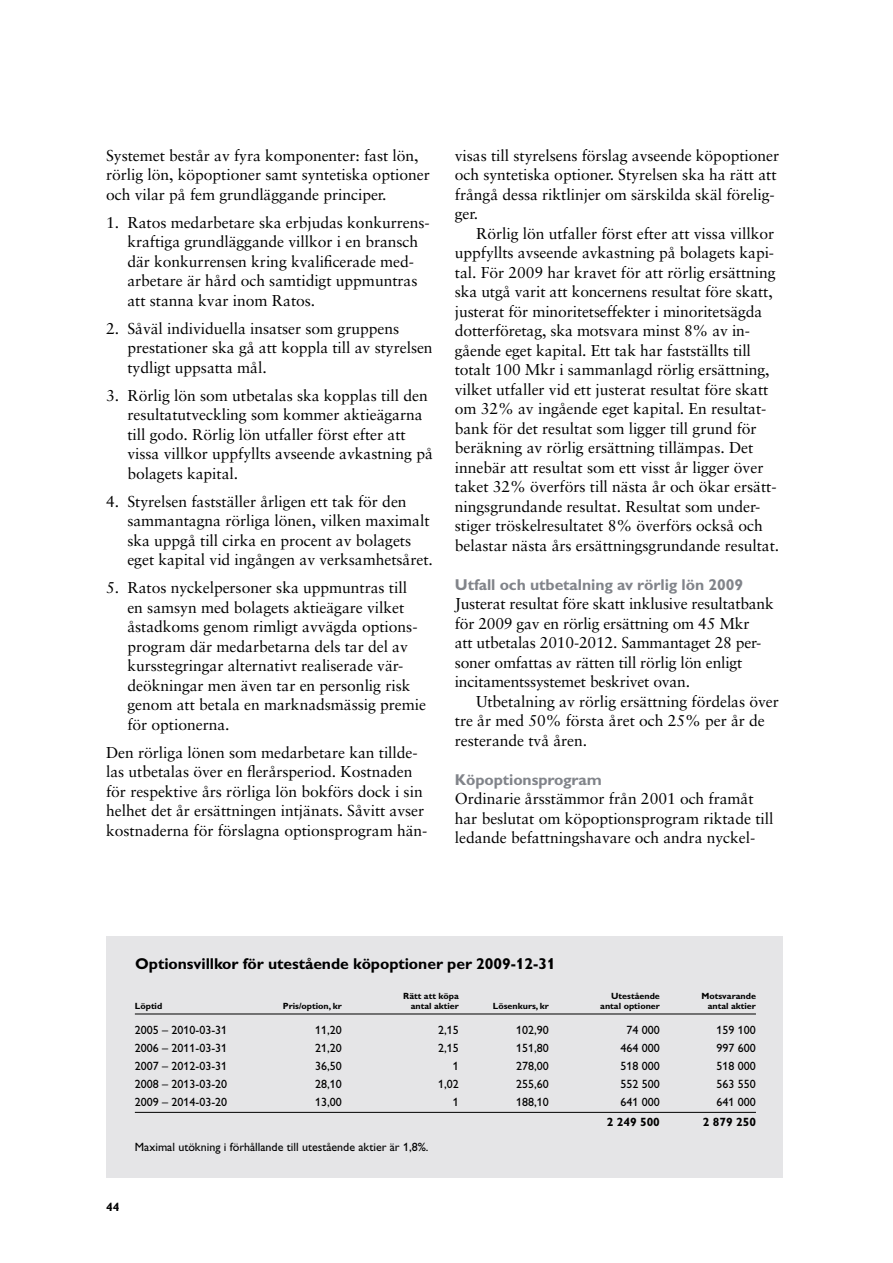
<style>
.page{position:relative;width:893px;height:1263px;background:#fff}
.page>*{position:absolute;margin:0;border:0;box-sizing:border-box;transform-origin:0 0}
.t1{font:15.75px/19.5px "Sabon";letter-spacing:-.005em;color:#000}
.t2{font:700 15.75px "Ratos Gill";letter-spacing:-.005em;color:#81848a}
.t3{font:700 15.75px "Ratos Gill";letter-spacing:-.005em;color:#000}
.t4{font:12px "Ratos Gill";color:#000}
.t5{font:700 12px "Ratos Gill";color:#000}
.t6{font:700 9px "Ratos Gill";color:#000}
</style>
<div class="page">
<div style="left:106px;top:936px;width:676px;height:242px;background:#e5e5e7"></div>
<hr style="left:135px;top:1014px;width:621px;height:1px;background:#000">
<hr style="left:135px;top:1112px;width:621px;height:1px;background:#000">
<p class="t1" style="left:106px;top:147px;width:325px">Systemet består av fyra komponenter: fast lön, rörlig lön, köpoptioner samt syntetiska optioner och vilar på fem grundläggande principer.</p>
<p class="t1" style="left:127px;top:214px;width:304px;text-indent:-21px">1. Ratos medarbetare ska erbjudas konkurrens&shy;kraftiga grundläggande villkor i en bransch där konkurrensen kring kvalificerade med&shy;arbetare är hård och samtidigt uppmuntras att stanna kvar inom Ratos.</p>
<p class="t1" style="left:127px;top:320px;width:307px;text-indent:-21px">2. Såväl individuella insatser som gruppens prestationer ska gå att koppla till av styrelsen tydligt uppsatta mål.</p>
<p class="t1" style="left:127px;top:387px;width:307px;text-indent:-21px">3. Rörlig lön som utbetalas ska kopplas till den resultatutveckling som kommer aktieägarna till godo. Rörlig lön utfaller först efter att vissa villkor uppfyllts avseende avkastning på bolagets kapital.</p>
<p class="t1" style="left:127px;top:493px;width:307px;text-indent:-21px">4. Styrelsen fastställer årligen ett tak för den sammantagna rörliga lönen, vilken maximalt ska uppgå till cirka en procent av bolagets eget kapital vid ingången av verksamhetsåret.</p>
<p class="t1" style="left:127px;top:580px;width:300px;text-indent:-21px">5. Ratos nyckelpersoner ska uppmuntras till en samsyn med bolagets aktieägare vilket åstadkoms genom rimligt avvägda options&shy;program där medarbetarna dels tar del av kursstegringar alternativt realiserade vär&shy;deökningar men även tar en personlig risk genom att betala en marknadsmässig premie för optionerna.</p>
<p class="t1" style="left:106px;top:744px;width:323px">Den rörliga lönen som medarbetare kan tillde&shy;las utbetalas över en flerårsperiod. Kostnaden för respektive års rörliga lön bokförs dock i sin helhet det år ersättningen intjänats. Såvitt avser kostnaderna för förslagna optionsprogram hän-</p>
<p class="t1" style="left:455px;top:147px;width:326px">visas till styrelsens förslag avseende köpoptioner och syntetiska optioner. Styrelsen ska ha rätt att frångå dessa riktlinjer om särskilda skäl förelig&shy;ger.</p>
<p class="t1" style="left:455px;top:225px;width:326px;text-indent:21px">Rörlig lön utfaller först efter att vissa villkor uppfyllts avseende avkastning på bolagets kapi&shy;tal. För 2009 har kravet för att rörlig ersättning ska utgå varit att koncernens resultat före skatt, justerat för minoritetseffekter i minoritetsägda dotterföretag, ska motsvara minst 8% av in&shy;gående eget kapital. Ett tak har fastställts till totalt 100 Mkr i sammanlagd rörlig ersättning, vilket utfaller vid ett justerat resultat före skatt om 32% av ingående eget kapital. En resultat&shy;bank för det resultat som ligger till grund för beräkning av rörlig ersättning tillämpas. Det innebär att resultat som ett visst år ligger över taket 32% överförs till nästa år och ökar ersätt&shy;ningsgrundande resultat. Resultat som under&shy;stiger tröskelresultatet 8% överförs också och belastar nästa års ersättningsgrundande resultat.</p>
<p class="t2" style="left:455px;top:579px;width:290px">Utfall och utbetalning av rörlig lön 2009</p>
<p class="t1" style="left:455px;top:595px;width:320px">Justerat resultat före skatt inklusive resultatbank för 2009 gav en rörlig ersättning om 45 Mkr<br>att utbetalas 2010-2012. Sammantaget 28 per&shy;soner omfattas av rätten till rörlig lön enligt incitaments systemet beskrivet ovan.</p>
<p class="t1" style="left:455px;top:693px;width:326px;text-indent:21px">Utbetalning av rörlig ersättning fördelas över tre år med 50% första året och 25% per år de resterande två åren.</p>
<p class="t2" style="left:455px;top:774px;width:149px">Köpoptionsprogram</p>
<p class="t1" style="left:455px;top:790px;width:320px">Ordinarie årsstämmor från 2001 och framåt har beslutat om köpoptionsprogram riktade till ledande befattningshavare och andra nyckel-</p>
<p class="t3" style="left:135px;top:958px;width:422px">Optionsvillkor för utestående köpoptioner per 2009-12-31</p>
<p class="t6" style="left:403px;top:992px;width:57px">Rätt att köpa</p>
<p class="t6" style="left:611px;top:992px;width:50px">Utestående</p>
<p class="t6" style="left:701px;top:992px;width:56px">Motsvarande</p>
<p class="t6" style="left:135px;top:1003px;width:29px">Löptid</p>
<p class="t6" style="left:283px;top:1003px;width:61px">Pris/option, kr</p>
<p class="t6" style="left:411px;top:1003px;width:50px">antal aktier</p>
<p class="t6" style="left:493px;top:1003px;width:58px">Lösenkurs, kr</p>
<p class="t6" style="left:600px;top:1003px;width:61px">antal optioner</p>
<p class="t6" style="left:708px;top:1003px;width:50px">antal aktier</p>
<p class="t4" style="left:135px;top:1026px;width:94px">2005 – 2010-03-31</p>
<p class="t4" style="left:315px;top:1026px;width:28px">11,20</p>
<p class="t4" style="left:438px;top:1026px;width:22px">2,15</p>
<p class="t4" style="left:516px;top:1026px;width:34px">102,90</p>
<p class="t4" style="left:626px;top:1026px;width:35px">74 000</p>
<p class="t4" style="left:716px;top:1026px;width:41px">159 100</p>
<p class="t4" style="left:135px;top:1043px;width:94px">2006 – 2011-03-31</p>
<p class="t4" style="left:315px;top:1043px;width:28px">21,20</p>
<p class="t4" style="left:438px;top:1043px;width:22px">2,15</p>
<p class="t4" style="left:516px;top:1043px;width:34px">151,80</p>
<p class="t4" style="left:620px;top:1043px;width:41px">464 000</p>
<p class="t4" style="left:716px;top:1043px;width:41px">997 600</p>
<p class="t4" style="left:135px;top:1061px;width:94px">2007 – 2012-03-31</p>
<p class="t4" style="left:315px;top:1061px;width:28px">36,50</p>
<p class="t4" style="left:453px;top:1061px;width:7px">1</p>
<p class="t4" style="left:516px;top:1061px;width:34px">278,00</p>
<p class="t4" style="left:620px;top:1061px;width:41px">518 000</p>
<p class="t4" style="left:716px;top:1061px;width:41px">518 000</p>
<p class="t4" style="left:135px;top:1079px;width:94px">2008 – 2013-03-20</p>
<p class="t4" style="left:315px;top:1079px;width:28px">28,10</p>
<p class="t4" style="left:438px;top:1079px;width:22px">1,02</p>
<p class="t4" style="left:516px;top:1079px;width:34px">255,60</p>
<p class="t4" style="left:620px;top:1079px;width:41px">552 500</p>
<p class="t4" style="left:716px;top:1079px;width:41px">563 550</p>
<p class="t4" style="left:135px;top:1097px;width:94px">2009 – 2014-03-20</p>
<p class="t4" style="left:315px;top:1097px;width:28px">13,00</p>
<p class="t4" style="left:453px;top:1097px;width:7px">1</p>
<p class="t4" style="left:516px;top:1097px;width:34px">188,10</p>
<p class="t4" style="left:620px;top:1097px;width:41px">641 000</p>
<p class="t4" style="left:716px;top:1097px;width:41px">641 000</p>
<p class="t5" style="left:607px;top:1117px;width:55px">2 249 500</p>
<p class="t5" style="left:703px;top:1117px;width:55px">2 879 250</p>
<p class="t4" style="left:135px;top:1143px;width:295px">Maximal utökning i förhållande till utestående aktier är 1,8%.</p>
<p class="t5" style="left:106px;top:1203px;width:15px">44</p>
</div>
